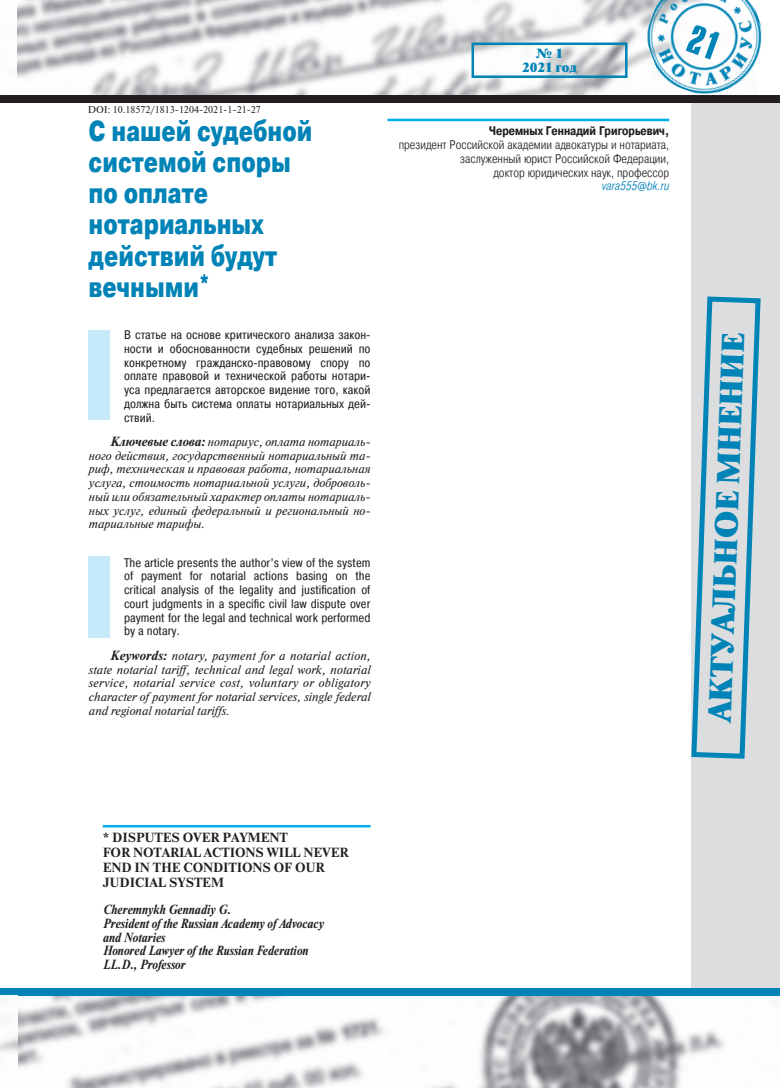
<style>
.page{position:relative;width:780px;height:1088px;background:#fff}
.page>*{position:absolute;margin:0;border:0;box-sizing:border-box;transform-origin:0 0}
.t1{font:30px "Newton XC";color:#0083b6}
.t2{font:900 28.75px/31.2px "Pragmatica Cond";color:#0083b6;scale:.85 1}
.t3{font:italic 12.5px/13.8px "Newton C";color:#231f20;text-align:justify}
.t4{font:12.5px/13.8px "Pragmatica Cond";color:#231f20;text-align:justify}
.t5{font:italic 700 12.5px/13.8px "Newton C";color:#231f20;scale:.9 1}
.t6{font:300 12.5px/13.8px "Pragmatica Cond";color:#231f20;text-align:right}
.t7{font:700 12.5px/15px "Newton C";color:#231f20}
.t8{font:700 12.5px "Pragmatica Cond C";color:#231f20}
.t9{font:italic 300 12.5px "Pragmatica Cond";color:#0083b6}
.t10{font:12.5px/13.8px "Newton XC";color:#0083b6;text-align:center}
.t11{font:10px "Newton C";color:#231f20}
.s1{font-weight:700}
</style>
<div class="page">
<img style="left:0;top:0;width:779px;height:96px">
<img style="left:0;top:996px;width:725px;height:92px">
<div style="left:691px;top:103px;width:89px;height:886px;background:#dcdddf"></div>
<svg style="left:470px;top:41px;width:158px;height:38px"></svg>
<div style="left:18px;top:96px;width:762px;height:7px;background:#231f20"></div>
<img style="left:632px;top:0;width:145px;height:96px">
<div style="left:18px;top:989px;width:762px;height:7px;background:#0083b6"></div>
<div style="left:0;top:96px;width:18px;height:7px;background:#231f20"></div>
<div style="left:0;top:989px;width:18px;height:7px;background:#0083b6"></div>
<svg style="left:691px;top:296px;width:70px;height:463px"></svg>
<hr style="left:103px;top:825px;width:267px;height:2px;background:#00aeef">
<div style="left:89px;top:330px;width:21px;height:90px;background:#c6eafa"></div>
<div style="left:89px;top:556px;width:21px;height:82px;background:#c6eafa"></div>
<hr style="left:387px;top:119px;width:282px;height:2px;background:#00aeef">
<svg style="left:685px;top:24px;width:34px;height:35px"></svg>
<p class="t11" style="left:88px;top:106px;width:174px">DOI: 10.18572/1813-1204-2021-1-21-27</p>
<h2 class="t2" style="left:89px;top:116px;width:265px">С нашей судебной системой споры по оплате нотариальных действий будут вечными*</h2>
<p class="t4" style="left:124px;top:329px;width:248px">В статье на основе критического анализа закон&shy;ности и обоснованности судебных решений по конкретному гражданско-правовому спору по оплате правовой и технической работы нотари&shy;уса предлагается авторское видение того, какой должна быть система оплаты нотариальных дей&shy;ствий.</p>
<p class="t3" style="left:89px;top:436px;width:283px;text-indent:21px"><span class="s1">Ключевые слова:</span> нотариус, оплата нотариаль&shy;ного действия, государственный нотариальный та&shy;риф, техническая и правовая работа, нотариальная услуга, стоимость нотариальной услуги, доброволь&shy;ный или обязательный характер оплаты нотариаль&shy;ных услуг, единый федеральный и региональный но&shy;тариальные тарифы.</p>
<p class="t4" style="left:124px;top:556px;width:248px">The article presents the author’s view of the system of payment for notarial actions basing on the critical analysis of the legality and justification of court judgments in a specific civil law dispute over payment for the legal and technical work performed by a notary.</p>
<p class="t3" style="left:89px;top:650px;width:283px;text-indent:21px"><span class="s1">Keywords:</span> notary, payment for a notarial action, state notarial tariff, technical and legal work, notarial service, notarial service cost, voluntary or obligatory character of payment for notarial services, single federal and regional notarial tariffs.</p>
<p class="t10" style="left:522px;top:47px;width:56px">№ 1<br>2021 год</p>
<p class="t8" style="left:489px;top:124px;width:182px">Черемных Геннадий Григорьевич,</p>
<p class="t6" style="left:398px;top:138px;width:272px">президент Российской академии адвокатуры и нотариата, заслуженный юрист Российской Федерации,<br>доктор юридических наук, профессор</p>
<p class="t9" style="left:601px;top:181px;width:69px">vara555@bk.ru</p>
<h1 class="t1" style="left:702px;top:722px;width:392px;rotate:-88deg">АКТУАЛЬНОЕ МНЕНИЕ</h1>
<p class="t7" style="left:103px;top:831px;width:247px">* DISPUTES OVER PAYMENT<br>FOR NOTARIAL ACTIONS WILL NEVER<br>END IN THE CONDITIONS OF OUR<br>JUDICIAL SYSTEM</p>
<p class="t5" style="left:103px;top:904px;width:247px">Cheremnykh Gennadiy G.<br>President of the Russian Academy of Advocacy and Notaries<br>Honored Lawyer of the Russian Federation<br>LL.D., Professor</p>
</div>
